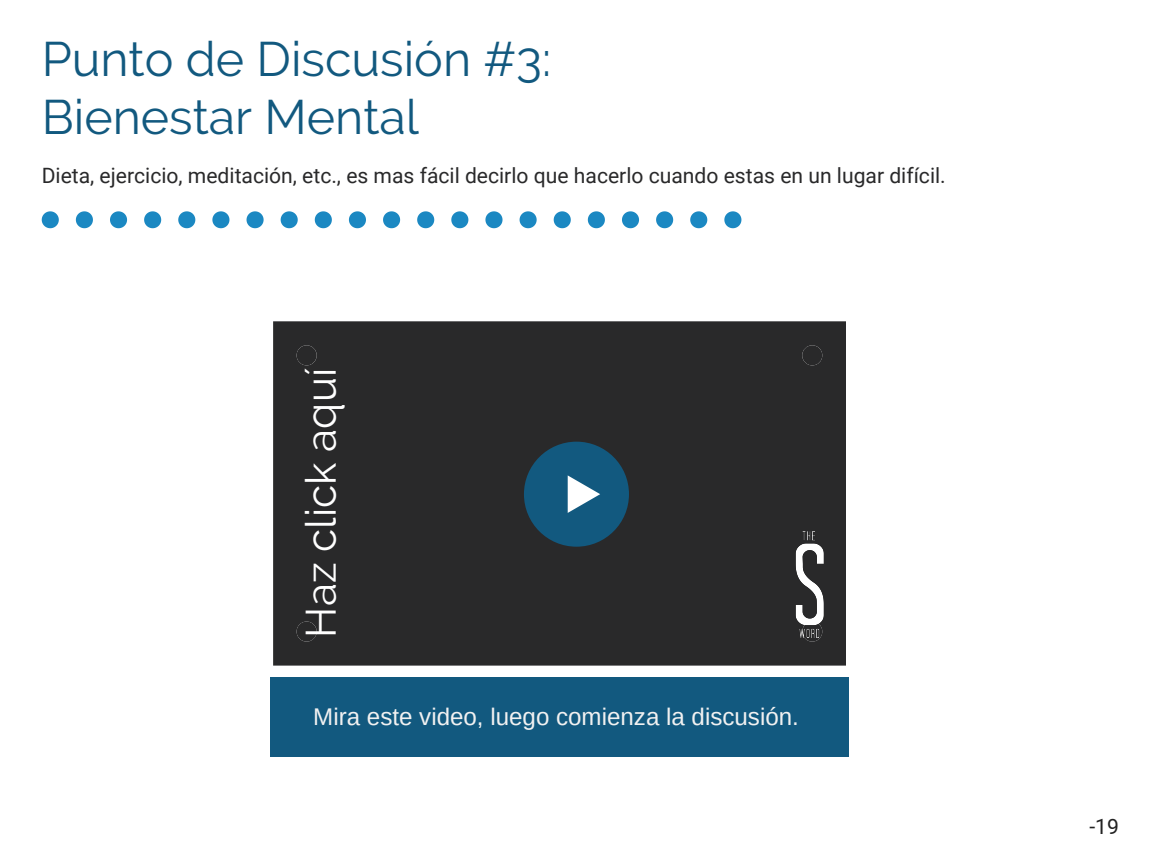
<style>
.page{position:relative;width:1152px;height:864px;background:#fff}
.page>*{position:absolute;margin:0;border:0;box-sizing:border-box;transform-origin:0 0}
.t1{font:48.3px "Raleway";color:#12597f}
.t2{font:42.3px "Raleway";color:#fff}
.t3{font:24.15px "Arimo";color:#f1f1f1}
.t4{font:21.15px "Roboto";color:#29292a}
.t5{font:21.15px "Roboto";color:#222}
</style>
<div class="page">
<div style="left:273px;top:321px;width:573px;height:345px;background:#29292a"></div>
<div style="left:297px;top:345px;width:20px;height:20px;background:#29292a;border-radius:50%"></div>
<div style="left:802px;top:345px;width:20px;height:20px;background:#29292a;border-radius:50%"></div>
<svg style="left:802px;top:622px;width:20px;height:20px"></svg>
<div style="left:297px;top:622px;width:20px;height:20px;background:#29292a;border-radius:50%"></div>
<div style="left:524px;top:442px;width:105px;height:105px;background:#12597f;border-radius:50%"></div>
<svg style="left:568px;top:475px;width:32px;height:38px"></svg>
<img style="left:795px;top:525px;width:29px;height:113px">
<div style="left:270px;top:677px;width:578px;height:80px;background:#12597f"></div>
<svg style="left:42px;top:211px;width:17px;height:17px"></svg>
<svg style="left:76px;top:211px;width:17px;height:17px"></svg>
<svg style="left:110px;top:211px;width:17px;height:17px"></svg>
<svg style="left:144px;top:211px;width:17px;height:17px"></svg>
<svg style="left:178px;top:211px;width:17px;height:17px"></svg>
<svg style="left:212px;top:211px;width:17px;height:17px"></svg>
<svg style="left:247px;top:211px;width:17px;height:17px"></svg>
<svg style="left:281px;top:211px;width:17px;height:17px"></svg>
<svg style="left:315px;top:211px;width:17px;height:17px"></svg>
<svg style="left:349px;top:211px;width:17px;height:17px"></svg>
<svg style="left:383px;top:211px;width:17px;height:17px"></svg>
<svg style="left:417px;top:211px;width:17px;height:17px"></svg>
<svg style="left:451px;top:211px;width:17px;height:17px"></svg>
<svg style="left:485px;top:211px;width:18px;height:17px"></svg>
<svg style="left:520px;top:211px;width:17px;height:17px"></svg>
<svg style="left:554px;top:211px;width:17px;height:17px"></svg>
<svg style="left:588px;top:211px;width:17px;height:17px"></svg>
<svg style="left:622px;top:211px;width:17px;height:17px"></svg>
<svg style="left:656px;top:211px;width:17px;height:17px"></svg>
<svg style="left:690px;top:211px;width:17px;height:17px"></svg>
<svg style="left:724px;top:211px;width:17px;height:17px"></svg>
<p class="t1" style="left:42px;top:31px;width:511px">Punto de Discusión #3:</p>
<p class="t1" style="left:42px;top:89px;width:379px">Bienestar Mental</p>
<p class="t4" style="left:42px;top:163px;width:906px">Dieta, ejercicio, meditación, etc., es mas fácil decirlo que hacerlo cuando estas en un lugar difícil.</p>
<p class="t2" style="left:296px;top:638px;width:271px;rotate:-90deg">Haz click aquí</p>
<p class="t3" style="left:313px;top:703px;width:487px">Mira este video, luego comienza la discusión.</p>
<p class="t5" style="left:1089px;top:814px;width:31px">-19</p>
</div>
